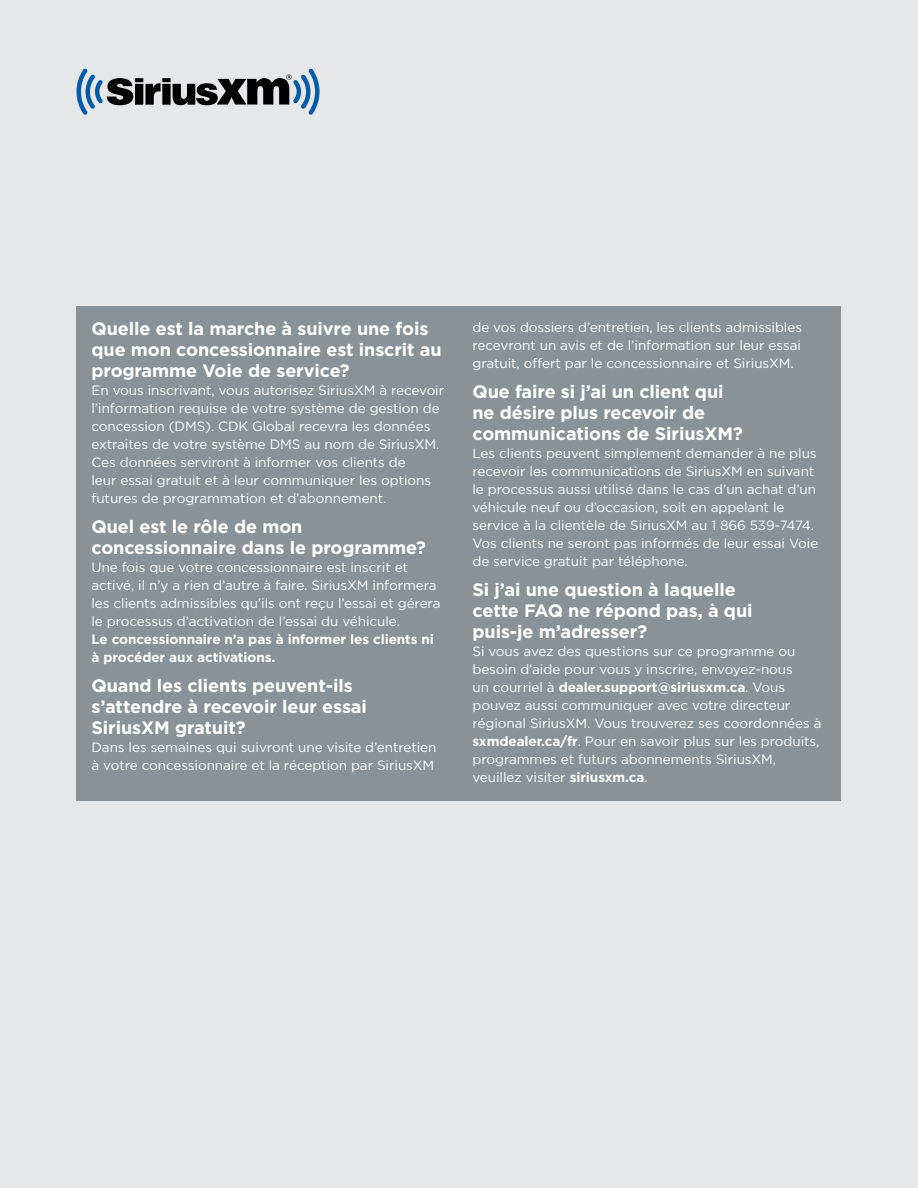
<style>
.page{position:relative;width:918px;height:1188px;background:#e6e7e8}
.page>*{position:absolute;margin:0;border:0;box-sizing:border-box;transform-origin:0 0}
.t1{font:700 18px/21px "Gotham";letter-spacing:-.005em;color:#fff}
.t2{font:13.5px/18px "Gotham";letter-spacing:-.005em;color:#fff}
.t3{font:700 13.5px/18px "Gotham";letter-spacing:-.005em;color:#fff}
.s1{font-weight:700}
</style>
<div class="page">
<div style="left:76px;top:306px;width:766px;height:494px;background:#8a9297"></div>
<svg style="left:76px;top:69px;width:244px;height:46px"></svg>
<h1 class="t1" style="left:92px;top:318px;width:352px">Quelle est la marche à suivre une fois que mon concessionnaire est inscrit au programme Voie de service?</h1>
<p class="t2" style="left:92px;top:381px;width:354px">En vous inscrivant, vous autorisez SiriusXM à recevoir l’information requise de votre système de gestion de concession (DMS). CDK Global recevra les données extraites de votre système DMS au nom de SiriusXM.<br>Ces données serviront à informer vos clients de<br>leur essai gratuit et à leur communiquer les options futures de programmation et d’abonnement.</p>
<h1 class="t1" style="left:92px;top:516px;width:336px">Quel est le rôle de mon concessionnaire dans le programme?</h1>
<p class="t2" style="left:92px;top:558px;width:351px">Une fois que votre concessionnaire est inscrit et activé, il n’y a rien d’autre à faire. SiriusXM informera les clients admissibles qu’ils ont reçu l’essai et gérera le processus d’activation de l’essai du véhicule.</p>
<p class="t3" style="left:92px;top:631px;width:344px">Le concessionnaire n’a pas à informer les clients ni à procéder aux activations.</p>
<h1 class="t1" style="left:92px;top:675px;width:277px">Quand les clients peuvent-ils s’attendre à recevoir leur essai<br>SiriusXM gratuit?</h1>
<p class="t2" style="left:92px;top:738px;width:347px">Dans les semaines qui suivront une visite d’entretien à votre concessionnaire et la réception par SiriusXM</p>
<p class="t2" style="left:472px;top:318px;width:331px;text-align:justify">de vos dossiers d’entretien, les clients admissibles recevront un avis et de l’information sur leur essai gratuit, offert par le concessionnaire et SiriusXM.</p>
<h1 class="t1" style="left:472px;top:381px;width:272px">Que faire si j’ai un client qui ne désire plus recevoir de communications de SiriusXM?</h1>
<p class="t2" style="left:472px;top:444px;width:347px">Les clients peuvent simplement demander à ne plus recevoir les communications de SiriusXM en suivant le processus aussi utilisé dans le cas d’un achat d’un véhicule neuf ou d’occasion, soit en appelant le service à la clientèle de SiriusXM au 1 866 539-7474.<br>Vos clients ne seront pas informés de leur essai Voie de service gratuit par téléphone.</p>
<h1 class="t1" style="left:472px;top:579px;width:282px">Si j’ai une question à laquelle cette FAQ ne répond pas, à qui puis-je m’adresser?</h1>
<p class="t2" style="left:472px;top:642px;width:351px">Si vous avez des questions sur ce programme ou besoin d’aide pour vous y inscrire, envoyez-nous<br>un courriel à <span class="s1">dealer.support@siriusxm.ca</span>. Vous pouvez aussi communiquer avec votre directeur régional SiriusXM. Vous trouverez ses coordonnées à <span class="s1">sxmdealer.ca/fr</span>. Pour en savoir plus sur les produits, programmes et futurs abonnements SiriusXM, veuillez visiter <span class="s1">siriusxm.ca</span>.</p>
</div>
